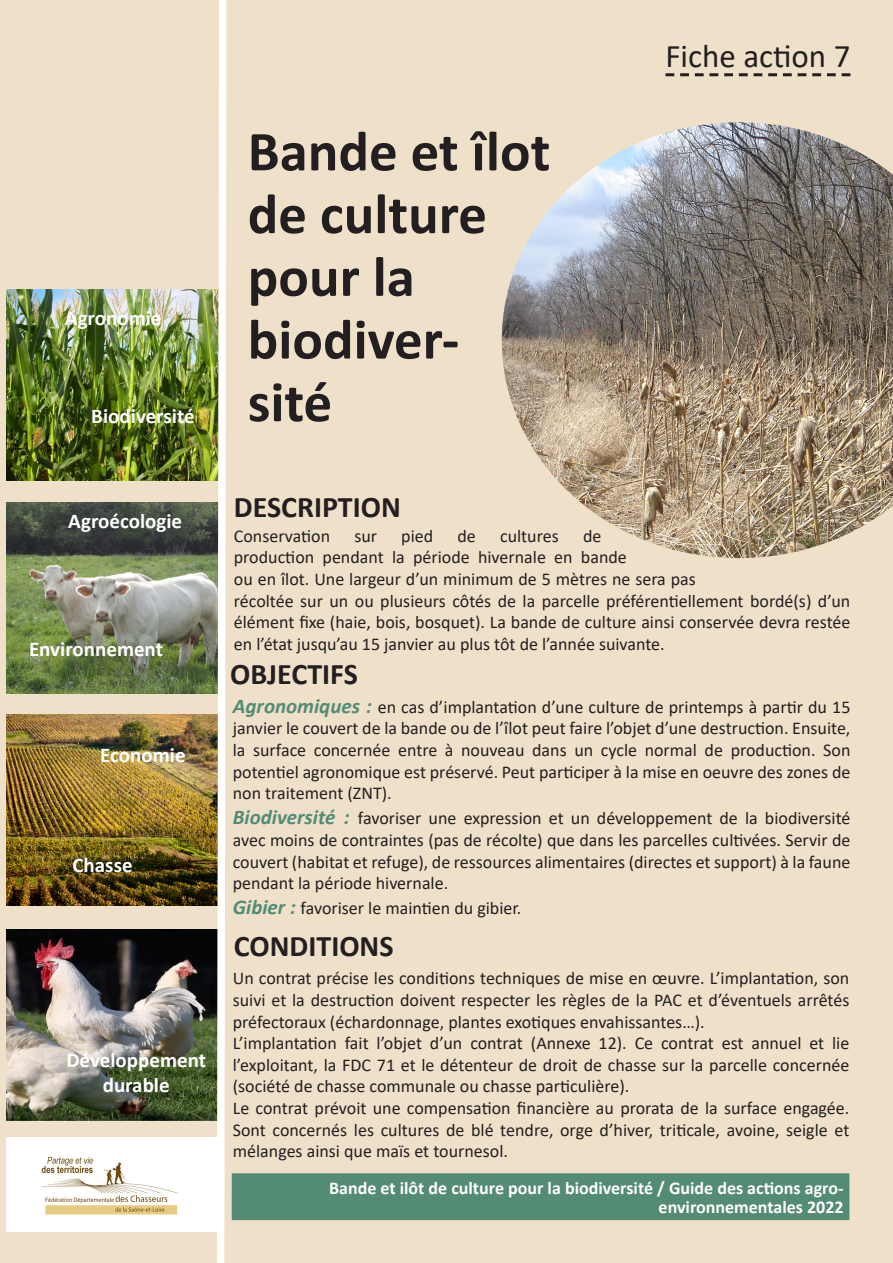
<style>
.page{position:relative;width:893px;height:1263px;background:#efe0c9}
.page>*{position:absolute;margin:0;border:0;box-sizing:border-box;transform-origin:0 0}
.Titre_action{font:700 57px/62.7px "Calibri";color:#231f20}
.Fiche_action_num{font:33px "Calibri";color:#231f20}
.Sous-titre{font:700 30px "Calibri";color:#231f20}
.Bandeau{font:700 21px/25.2px "Calibri";color:#fff;text-align:center}
.Texte{font:18px/21.6px "Calibri";color:#231f20;text-align:justify}
.Pied{font:700 18px/19.8px "Calibri";color:#fff;text-align:right}
.s1{font-weight:700;font-style:italic;font-size:21px;color:#538b75}
</style>
<div class="page">
<img style="left:6px;top:503px;width:207px;height:191px">
<img style="left:6px;top:289px;width:207px;height:191px">
<img style="left:6px;top:715px;width:207px;height:191px">
<img style="left:6px;top:930px;width:207px;height:191px">
<div style="left:232px;top:1174px;width:617px;height:45px;background:#538b75"></div>
<div style="left:232px;top:1173px;width:617px;height:47px;border:2px solid #538b75"></div>
<img style="left:502px;top:122px;width:391px;height:436px">
<svg style="left:665px;top:73px;width:185px;height:3px"></svg>
<div style="left:6px;top:1137px;width:216px;height:94px;background:#fff"></div>
<img style="left:41px;top:1156px;width:137px;height:59px">
<img style="left:213px;top:0;width:14px;height:1263px">
<p class="Bandeau" style="left:65px;top:305px;width:98px">Agronomie</p>
<p class="Bandeau" style="left:91px;top:403px;width:105px">Biodiversité</p>
<p class="Titre_action" style="left:248px;top:119px;width:304px">Bande et îlot de culture pour la biodiver&shy;sité</p>
<p class="Fiche_action_num" style="left:665px;top:33px;width:186px">Fiche action 7</p>
<p class="Bandeau" style="left:68px;top:508px;width:115px">Agroécologie</p>
<p class="Bandeau" style="left:29px;top:636px;width:135px">Environnement</p>
<p class="Bandeau" style="left:100px;top:742px;width:87px">Economie</p>
<p class="Bandeau" style="left:73px;top:852px;width:62px">Chasse</p>
<p class="Bandeau" style="left:66px;top:1047px;width:141px">Développement durable</p>
<p class="Sous-titre" style="left:234px;top:485px;width:168px">DESCRIPTION</p>
<p class="Texte" style="left:234px;top:524px;width:98px">Conservation</p>
<p class="Texte" style="left:354px;top:524px;width:24px">sur</p>
<p class="Texte" style="left:401px;top:524px;width:33px">pied</p>
<p class="Texte" style="left:457px;top:524px;width:20px">de</p>
<p class="Texte" style="left:500px;top:524px;width:60px">cultures</p>
<p class="Texte" style="left:234px;top:524px;width:618px;text-align:left;text-indent:349px">de<br>production pendant la période hivernale en bande<br>ou en îlot. Une largeur d’un minimum de 5 mètres ne sera pas<br>récoltée sur un ou plusieurs côtés de la parcelle préférentiellement bordé(s) d’un élément fixe (haie, bois, bosquet). La bande de culture ainsi conservée devra restée en l’état jusqu’au 15 janvier au plus tôt de l’année suivante.</p>
<p class="Sous-titre" style="left:230px;top:653px;width:129px">OBJECTIFS</p>
<p class="Texte" style="left:233px;top:695px;width:619px"><span class="s1">Agronomiques :</span> en cas d’implantation d’une culture de printemps à partir du 15 janvier le couvert de la bande ou de l’îlot peut faire l’objet d’une destruction. Ensuite, la surface concernée entre à nouveau dans un cycle normal de production. Son potentiel agronomique est préservé. Peut participer à la mise en oeuvre des zones de non traitement (ZNT).</p>
<p class="Texte" style="left:233px;top:807px;width:619px"><span class="s1">Biodiversité :</span> favoriser une expression et un développement de la biodiversité avec moins de contraintes (pas de récolte) que dans les parcelles cultivées. Servir de couvert (habitat et refuge), de ressources alimentaires (directes et support) à la faune pendant la période hivernale.</p>
<p class="Texte" style="left:233px;top:897px;width:290px"><span class="s1">Gibier :</span> favoriser le maintien du gibier.</p>
<p class="Sous-titre" style="left:234px;top:924px;width:161px">CONDITIONS</p>
<p class="Texte" style="left:233px;top:967px;width:618px">Un contrat précise les conditions techniques de mise en œuvre. L’implantation, son suivi et la destruction doivent respecter les règles de la PAC et d’éventuels arrêtés préfectoraux (échardonnage, plantes exotiques envahissantes…).</p>
<p class="Texte" style="left:233px;top:1032px;width:618px">L’implantation fait l’objet d’un contrat (Annexe 12). Ce contrat est annuel et lie l’exploitant, la FDC 71 et le détenteur de droit de chasse sur la parcelle concernée (société de chasse communale ou chasse particulière).</p>
<p class="Texte" style="left:233px;top:1097px;width:618px">Le contrat prévoit une compensation financière au prorata de la surface engagée.<br>Sont concernés les cultures de blé tendre, orge d’hiver, triticale, avoine, seigle et mélanges ainsi que maïs et tournesol.</p>
<p class="Pied" style="left:329px;top:1177px;width:516px">Bande et ilôt de culture pour la biodiversité / Guide des actions agro&shy;environnementales 2022</p>
</div>
